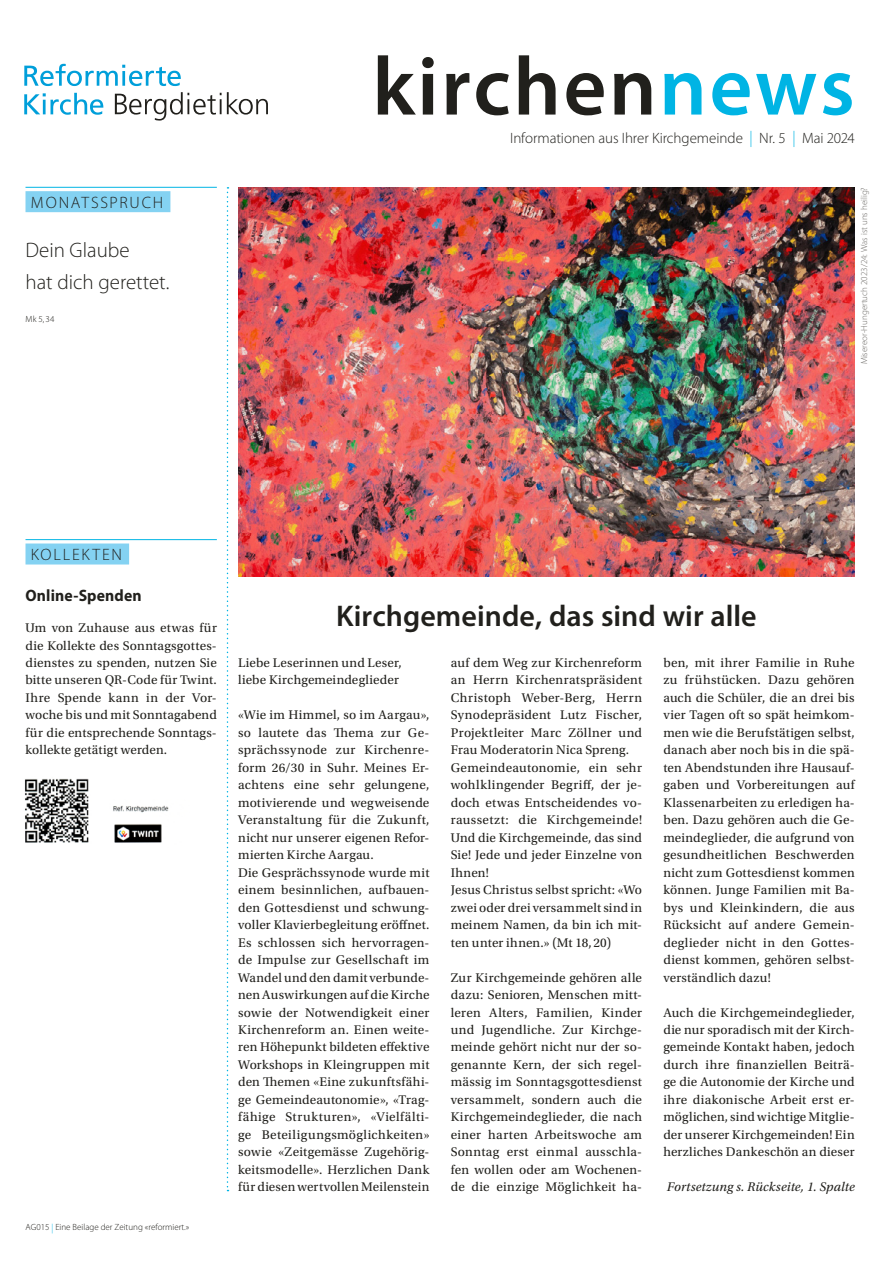
<style>
.page{position:relative;width:893px;height:1263px;background:#fff}
.page>*{position:absolute;margin:0;border:0;box-sizing:border-box;transform-origin:0 0}
.t1{font:600 83.4px "Myriad Pro";letter-spacing:.03em;color:#21201c}
.t2{font:600 30px "Myriad Pro";color:#21201c}
.t3{font:300 21px/31.5px "Myriad Pro";color:#21201c}
.t4{font:300 16.5px "Myriad Pro";letter-spacing:.11em;color:#21201c}
.t5{font:700 16.5px "Myriad Pro";letter-spacing:.01em;color:#21201c;scale:.95 1}
.t6{font:300 15px "Myriad Pro";letter-spacing:-.005em;color:#21201c}
.t7{font:13.2px/17.4px "Utopia Std";letter-spacing:.015em;color:#21201c}
.t8{font:italic 13.2px "Utopia Std";letter-spacing:.015em;color:#21201c}
.t9{font:300 9px "Myriad Pro";color:#21201c}
.t10{font:300 9px "Myriad Pro";color:#6d6b67}
.s1{color:#00b4e4}
.s2{font-size:16.2px;color:#00b4e4}
.s3{font-size:9.75px;color:#00b4e4}
</style>
<div class="page">
<svg style="left:227px;top:187px;width:1px;height:1004px"></svg>
<svg style="left:24px;top:64px;width:157px;height:22px"></svg>
<svg style="left:24px;top:93px;width:79px;height:22px"></svg>
<svg style="left:115px;top:92px;width:153px;height:29px"></svg>
<hr style="left:26px;top:187px;width:191px;height:1px;background:#00b4e4">
<div style="left:26px;top:191px;width:144px;height:21px;background:#84d2f2"></div>
<hr style="left:26px;top:539px;width:191px;height:1px;background:#00b4e4">
<div style="left:26px;top:543px;width:103px;height:21px;background:#84d2f2"></div>
<img style="left:24px;top:778px;width:65px;height:65px">
<img style="left:113px;top:805px;width:56px;height:8px">
<img style="left:114px;top:824px;width:48px;height:19px">
<img style="left:238px;top:187px;width:617px;height:389px">
<p class="t4" style="left:31px;top:192px;width:134px">MONATSSPRUCH</p>
<h3 class="t3" style="left:26px;top:234px;width:145px">Dein Glaube<br>hat dich gerettet.</h3>
<p class="t9" style="left:26px;top:314px;width:30px">Mk 5,34</p>
<h1 class="t1" style="left:372px;top:33px;width:484px">kirchen<span class="s1">news</span></h1>
<p class="t6" style="left:510px;top:129px;width:346px">Informationen aus Ihrer Kirchgemeinde <span class="s2">|</span> Nr. 5 <span class="s2">|</span> Mai 2024</p>
<p class="t10" style="left:859px;top:364px;width:179px;rotate:-90deg">Misereor-Hungertuch 2023/24: Was ist uns heilig?</p>
<p class="t4" style="left:31px;top:545px;width:93px">KOLLEKTEN</p>
<p class="t5" style="left:26px;top:584px;width:124px">Online-Spenden</p>
<p class="t7" style="left:26px;top:619px;width:193px">Um von Zuhause aus etwas für die Kollekte des Sonntagsgottes&shy;dienstes zu spenden, nutzen Sie bitte unseren QR-Code für Twint.<br>Ihre Spende kann in der Vor&shy;woche bis und mit Sonntagabend für die entsprechende Sonntags&shy;kollekte getätigt werden.</p>
<p class="t9" style="left:26px;top:1222px;width:165px">AG015 <span class="s3">|</span> Eine Beilage der Zeitung «reformiert.»</p>
<h2 class="t2" style="left:336px;top:596px;width:422px">Kirchgemeinde, das sind wir alle</h2>
<p class="t7" style="left:238px;top:654px;width:165px">Liebe Leserinnen und Leser, liebe Kirchgemeindeglieder</p>
<p class="t7" style="left:238px;top:707px;width:193px">«Wie im Himmel, so im Aargau», so lautete das Thema zur Ge&shy;sprächssynode zur Kirchenre&shy;form 26/30 in Suhr. Meines Er&shy;achtens eine sehr gelungene, motivierende und wegweisende<br>Veranstaltung für die Zukunft, nicht nur unserer eigenen Refor&shy;mierten Kirche Aargau.<br>Die Gesprächssynode wurde mit einem besinnlichen, aufbauen&shy;den Gottesdienst und schwung&shy;voller Klavierbegleitung eröffnet.<br>Es schlossen sich hervorragen&shy;de Impulse zur Gesellschaft im<br>Wandel und den damit verbunde&shy;nen Auswirkungen auf die Kirche sowie der Notwendigkeit einer<br>Kirchenreform an. Einen weite&shy;ren Höhepunkt bildeten effektive<br>Workshops in Kleingruppen mit den Themen «Eine zukunftsfähi&shy;ge Gemeindeautonomie», «Trag&shy;fähige Strukturen», «Vielfälti&shy;ge Beteiligungsmöglichkeiten» sowie «Zeitgemässe Zugehörig&shy;keitsmodelle». Herzlichen Dank für diesen wertvollen Meilenstein</p>
<p class="t7" style="left:451px;top:654px;width:193px">auf dem Weg zur Kirchenreform an Herrn Kirchenratspräsident<br>Christoph Weber-Berg, Herrn<br>Synodepräsident Lutz Fischer,<br>Projektleiter Marc Zöllner und<br>Frau Moderatorin Nica Spreng.<br>Gemeindeautonomie, ein sehr wohlklingender Begriff, der je&shy;doch etwas Entscheidendes vo&shy;raussetzt: die Kirchgemeinde!<br>Und die Kirchgemeinde, das sind<br>Sie! Jede und jeder Einzelne von<br>Ihnen!<br>Jesus Christus selbst spricht: «Wo zwei oder drei versammelt sind in meinem Namen, da bin ich mit&shy;ten unter ihnen.» (Mt 18,20)</p>
<p class="t7" style="left:451px;top:969px;width:193px;text-align:justify">Zur Kirchgemeinde gehören alle dazu: Senioren, Menschen mitt&shy;leren Alters, Familien, Kinder und Jugendliche. Zur Kirchge&shy;meinde gehört nicht nur der so&shy;genannte Kern, der sich regel&shy;mässig im Sonntagsgottesdienst versammelt, sondern auch die Kirchgemeindeglieder, die nach einer harten Arbeitswoche am Sonntag erst einmal ausschla&shy;fen wollen oder am Wochenen&shy;de die einzige Möglichkeit ha-</p>
<p class="t7" style="left:663px;top:654px;width:193px;text-align:justify">ben, mit ihrer Familie in Ruhe zu frühstücken. Dazu gehören auch die Schüler, die an drei bis vier Tagen oft so spät heimkom&shy;men wie die Berufstätigen selbst, danach aber noch bis in die spä&shy;ten Abendstunden ihre Hausauf&shy;gaben und Vorbereitungen auf Klassenarbeiten zu erledigen ha&shy;ben. Dazu gehören auch die Ge&shy;meindeglieder, die aufgrund von gesundheitlichen Beschwerden nicht zum Gottesdienst kommen können. Junge Familien mit Ba&shy;bys und Kleinkindern, die aus Rücksicht auf andere Gemein&shy;deglieder nicht in den Gottes&shy;dienst kommen, gehören selbst&shy;verständlich dazu!</p>
<p class="t7" style="left:663px;top:1004px;width:193px;text-align:justify">Auch die Kirchgemeindeglieder, die nur sporadisch mit der Kirch&shy;gemeinde Kontakt haben, jedoch durch ihre finanziellen Beiträ&shy;ge die Autonomie der Kirche und ihre diakonische Arbeit erst er&shy;möglichen, sind wichtige Mitglie&shy;der unserer Kirchgemeinden! Ein herzliches Dankeschön an dieser</p>
<p class="t8" style="left:667px;top:1180px;width:189px">Fortsetzung s. Rückseite, 1. Spalte</p>
</div>
